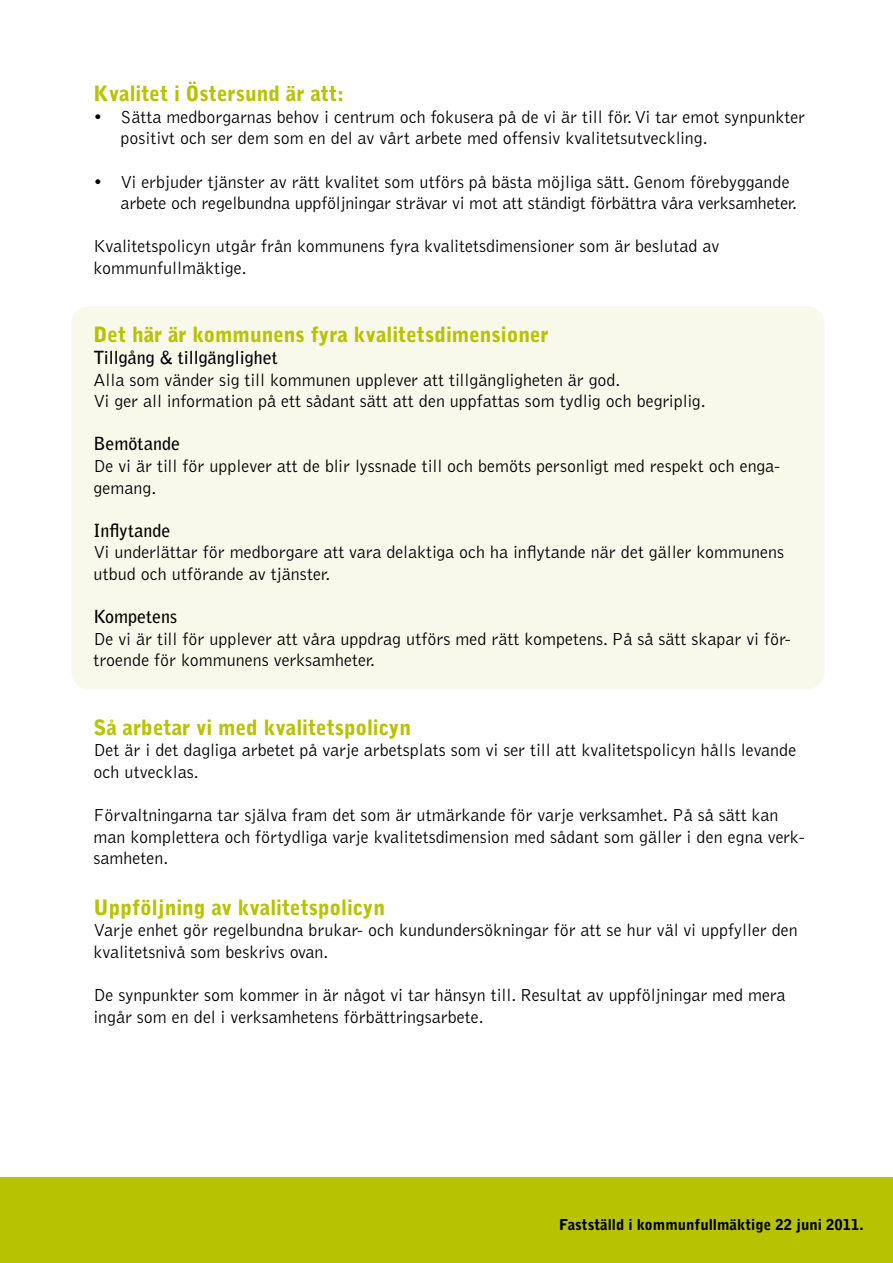
<style>
.page{position:relative;width:893px;height:1263px;background:#fff}
.page>*{position:absolute;margin:0;border:0;box-sizing:border-box;transform-origin:0 0}
.t1{font:900 21px "Bell Gothic";color:#b7c200}
.t2{font:300 18px/21.6px "Bell Gothic";color:#000}
.t3{font:700 18px "Bell Gothic";color:#000}
.t4{font:900 15px "Bell Gothic";color:#000}
</style>
<div class="page">
<div style="left:71px;top:306px;width:754px;height:383px;background:#f8f8eb;border-radius:18px"></div>
<div style="left:0;top:1178px;width:893px;height:85px;background:#b7c200"></div>
<p class="t1" style="left:94px;top:81px;width:252px">Kvalitet i Östersund är att:</p>
<p class="t2" style="left:121px;top:106px;width:686px;text-indent:-27px">• Sätta medborgarnas behov i centrum och fokusera på de vi är till för. Vi tar emot synpunkter positivt och ser dem som en del av vårt arbete med offensiv kvalitetsutveckling.</p>
<p class="t2" style="left:121px;top:171px;width:678px;text-indent:-27px">• Vi erbjuder tjänster av rätt kvalitet som utförs på bästa möjliga sätt. Genom förebyggande arbete och regelbundna uppföljningar strävar vi mot att ständigt förbättra våra verksamheter.</p>
<p class="t2" style="left:94px;top:236px;width:627px">Kvalitetspolicyn utgår från kommunens fyra kvalitetsdimensioner som är beslutad av kommunfullmäktige.</p>
<p class="t1" style="left:94px;top:323px;width:457px">Det här är kommunens fyra kvalitetsdimensioner</p>
<p class="t3" style="left:94px;top:347px;width:186px">Tillgång &amp; tillgänglighet</p>
<p class="t2" style="left:94px;top:369px;width:614px">Alla som vänder sig till kommunen upplever att tillgängligheten är god.<br>Vi ger all information på ett sådant sätt att den uppfattas som tydlig och begriplig.</p>
<p class="t3" style="left:94px;top:433px;width:88px">Bemötande</p>
<p class="t2" style="left:94px;top:456px;width:688px">De vi är till för upplever att de blir lyssnade till och bemöts personligt med respekt och enga&shy;gemang.</p>
<p class="t3" style="left:94px;top:519px;width:79px">Inflytande</p>
<p class="t2" style="left:94px;top:542px;width:692px">Vi underlättar för medborgare att vara delaktiga och ha inflytande när det gäller kommunens utbud och utförande av tjänster.</p>
<p class="t3" style="left:94px;top:606px;width:85px">Kompetens</p>
<p class="t2" style="left:94px;top:628px;width:699px">De vi är till för upplever att våra uppdrag utförs med rätt kompetens. På så sätt skapar vi för&shy;troende för kommunens verksamheter.</p>
<p class="t1" style="left:94px;top:715px;width:319px">Så arbetar vi med kvalitetspolicyn</p>
<p class="t2" style="left:94px;top:740px;width:704px">Det är i det dagliga arbetet på varje arbetsplats som vi ser till att kvalitetspolicyn hålls levande och utvecklas.</p>
<p class="t2" style="left:94px;top:805px;width:713px">Förvaltningarna tar själva fram det som är utmärkande för varje verksamhet. På så sätt kan man komplettera och förtydliga varje kvalitetsdimension med sådant som gäller i den egna verk&shy;samheten.</p>
<p class="t1" style="left:94px;top:895px;width:293px">Uppföljning av kvalitetspolicyn</p>
<p class="t2" style="left:94px;top:920px;width:706px">Varje enhet gör regelbundna brukar- och kundundersökningar för att se hur väl vi uppfyller den kvalitetsnivå som beskrivs ovan.</p>
<p class="t2" style="left:94px;top:985px;width:693px">De synpunkter som kommer in är något vi tar hänsyn till. Resultat av uppföljningar med mera ingår som en del i verksamhetens förbättringsarbete.</p>
<p class="t4" style="left:559px;top:1216px;width:306px">Fastställd i kommunfullmäktige 22 juni 2011.</p>
</div>
